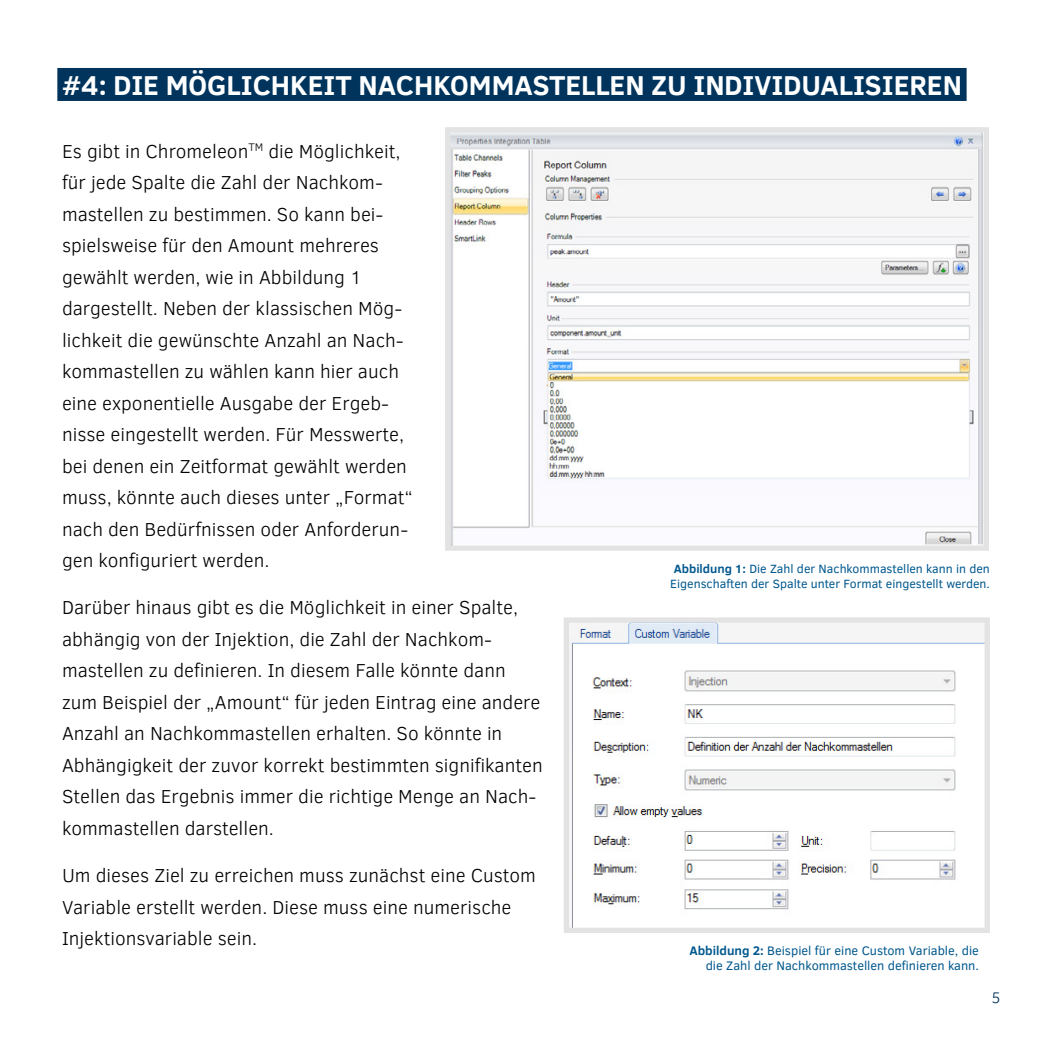
<style>
.page{position:relative;width:1042px;height:1042px;background:#fff}
.page>*{position:absolute;margin:0;border:0;box-sizing:border-box;transform-origin:0 0}
.t1{font:700 28px "Clear Sans";color:#fff}
.t2{font:300 19.25px/31.5px "Clear Sans";color:#000}
.t3{font:300 15.75px "Clear Sans";color:#00345c}
.t4{font:12.6px/15.2px "Clear Sans";color:#00588e;text-align:right}
.t5{font:12.25px/14.7px "Clear Sans";color:#00588e}
.s1{font-weight:700}
</style>
<div class="page">
<div style="left:57px;top:68px;width:909px;height:33px;background:#00345c"></div>
<svg style="left:445px;top:127px;width:544px;height:424px"></svg>
<svg style="left:564px;top:617px;width:426px;height:316px"></svg>
<h1 class="t1" style="left:62px;top:64px;width:901px">#4: DIE MÖGLICHKEIT NACHKOMMASTELLEN ZU INDIVIDUALISIEREN</h1>
<p class="t2" style="left:62px;top:135px;width:352px">Es gibt in Chromeleon<sup>TM</sup> die Möglichkeit, für jede Spalte die Zahl der Nachkom&shy;mastellen zu bestimmen. So kann bei&shy;spielsweise für den Amount mehreres gewählt werden, wie in Abbildung 1 dargestellt. Neben der klassischen Mög&shy;lichkeit die gewünschte Anzahl an Nach&shy;kommastellen zu wählen kann hier auch eine exponentielle Ausgabe der Ergeb&shy;nisse eingestellt werden. Für Messwerte, bei denen ein Zeitformat gewählt werden muss, könnte auch dieses unter „Format“ nach den Bedürfnissen oder Anforderun&shy;gen konfiguriert werden.</p>
<p class="t2" style="left:62px;top:592px;width:482px">Darüber hinaus gibt es die Möglichkeit in einer Spalte, abhängig von der Injektion, die Zahl der Nachkom&shy;mastellen zu definieren. In diesem Falle könnte dann zum Beispiel der „Amount“ für jeden Eintrag eine andere Anzahl an Nachkommastellen erhalten. So könnte in Abhängigkeit der zuvor korrekt bestimmten signifikanten Stellen das Ergebnis immer die richtige Menge an Nach&shy;kommastellen darstellen.</p>
<p class="t2" style="left:62px;top:859px;width:475px">Um dieses Ziel zu erreichen muss zunächst eine Custom<br>Variable erstellt werden. Diese muss eine numerische<br>Injektionsvariable sein.</p>
<p class="t5" style="left:670px;top:561px;width:321px"><span class="s1">Abbildung 1:</span> Die Zahl der Nachkommastellen kann in den<br>Eigenschaften der Spalte unter Format eingestellt werden.</p>
<p class="t4" style="left:689px;top:943px;width:291px"><span class="s1">Abbildung 2:</span> Beispiel für eine Custom Variable, die die Zahl der Nachkommastellen definieren kann.</p>
<p class="t3" style="left:991px;top:987px;width:11px">5</p>
</div>
